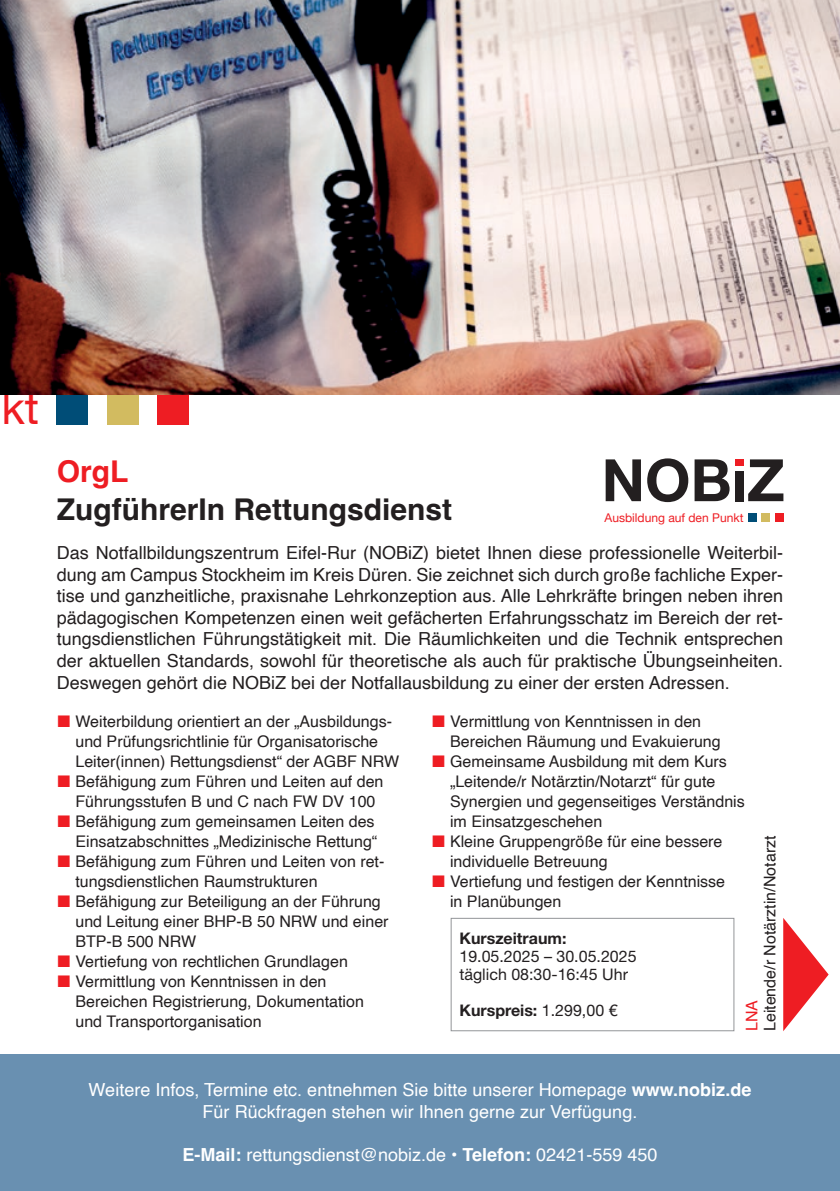
<style>
.page{position:relative;width:840px;height:1191px;background:#fff}
.page>*{position:absolute;margin:0;border:0;box-sizing:border-box;transform-origin:0 0}
.t1{font:45px "Helvetica Neue";color:#ee1d23}
.t2{font:700 30px "Helvetica";color:#231f20}
.t3{font:700 30px "Helvetica";color:#ee1d23}
.t4{font:18px/21.6px "Helvetica";color:#231f20;text-align:justify}
.t5{font:18px/21.6px "Helvetica";color:#fff;text-align:center}
.t6{font:16px/20px "Helvetica";color:#231f20}
.t7{font:16px/18px "Helvetica Neue LT Pro";color:#231f20}
.t8{font:700 16px "Helvetica Neue LT Pro";color:#231f20}
.t9{font:16px "Helvetica";color:#ee1d23}
.t10{font:15.2px/18.2px "Helvetica";color:#231f20;scale:1.06 1}
.t11{font:700 15.2px "Helvetica";color:#231f20;scale:1.06 1}
.t12{font:12px "Helvetica Neue";color:#ee1d23}
.s1{font-weight:400}
.s2{font-weight:700}
</style>
<div class="page">
<svg style="left:605px;top:459px;width:35px;height:42px"></svg>
<svg style="left:647px;top:458px;width:41px;height:44px"></svg>
<svg style="left:694px;top:459px;width:35px;height:42px"></svg>
<div style="left:734px;top:471px;width:9px;height:30px;background:#231f20"></div>
<svg style="left:748px;top:459px;width:35px;height:42px"></svg>
<div style="left:734px;top:459px;width:9px;height:7px;background:#ee1d23"></div>
<div style="left:774px;top:513px;width:9px;height:8px;background:#ee1d23"></div>
<div style="left:761px;top:513px;width:8px;height:8px;background:#d2bb60"></div>
<div style="left:747px;top:513px;width:9px;height:8px;background:#004d77"></div>
<div style="left:157px;top:394px;width:31px;height:30px;background:#ee1d23"></div>
<div style="left:107px;top:394px;width:31px;height:30px;background:#d2bb60"></div>
<div style="left:57px;top:394px;width:31px;height:30px;background:#004d77"></div>
<img style="left:0;top:0;width:839px;height:394px">
<div style="left:0;top:1054px;width:839px;height:137px;background:#6990b1"></div>
<div style="left:450px;top:917px;width:284px;height:114px;border:1px solid #939598"></div>
<svg style="left:783px;top:918px;width:45px;height:113px"></svg>
<h1 class="t1" style="left:2px;top:376px;width:39px">kt</h1>
<h2 class="t3" style="left:57px;top:453px;width:73px">OrgL</h2>
<h2 class="t2" style="left:57px;top:491px;width:397px">ZugführerIn Rettungsdienst</h2>
<p class="t12" style="left:604px;top:508px;width:140px">Ausbildung auf den Punkt</p>
<p class="t4" style="left:57px;top:542px;width:727px">Das Notfallbildungszentrum Eifel-Rur (NOBiZ) bietet Ihnen diese professionelle Weiterbil&shy;dung am Campus Stockheim im Kreis Düren. Sie zeichnet sich durch große fachliche Exper&shy;tise und ganzheitliche, praxisnahe Lehrkonzeption aus. Alle Lehrkräfte bringen neben ihren pädagogischen Kompetenzen einen weit gefächerten Erfahrungsschatz im Bereich der ret&shy;tungsdienstlichen Führungstätigkeit mit. Die Räumlichkeiten und die Technik entsprechen der aktuellen Standards, sowohl für theoretische als auch für praktische Übungseinheiten.<br>Deswegen gehört die NOBiZ bei der Notfallausbildung zu einer der ersten Adressen.</p>
<p class="t6" style="left:75px;top:712px;width:325px">Weiterbildung orientiert an der „Ausbildungs&shy;und Prüfungsrichtlinie für Organisatorische Leiter(innen) Rettungsdienst“ der AGBF NRW Befähigung zum Führen und Leiten auf den Führungsstufen B und C nach FW DV 100<br>Befähigung zum gemeinsamen Leiten des Einsatzabschnittes „Medizinische Rettung“ Befähigung zum Führen und Leiten von ret&shy;tungsdienstlichen Raumstrukturen Befähigung zur Beteiligung an der Führung und Leitung einer BHP-B 50 NRW und einer BTP-B 500 NRW<br>Vertiefung von rechtlichen Grundlagen Vermittlung von Kenntnissen in den Bereichen Registrierung, Dokumentation<br>und Transportorganisation</p>
<p class="t6" style="left:450px;top:712px;width:296px">Vermittlung von Kenntnissen in den Bereichen Räumung und Evakuierung Gemeinsame Ausbildung mit dem Kurs „Leitende/r Notärztin/Notarzt“ für gute Synergien und gegenseitiges Verständnis im Einsatzgeschehen<br>Kleine Gruppengröße für eine bessere individuelle Betreuung<br>Vertiefung und festigen der Kenntnisse<br>in Planübungen</p>
<p class="t6" style="left:760px;top:1031px;width:197px;rotate:-90deg">Leitende/r Notärztin/Notarzt</p>
<p class="t8" style="left:459px;top:928px;width:108px">Kurszeitraum:</p>
<p class="t7" style="left:459px;top:947px;width:179px">19.05.2025 – 30.05.2025 täglich 08:30-16:45 Uhr</p>
<p class="t8" style="left:459px;top:1000px;width:159px">Kurspreis: <span class="s1">1.299,00 €</span></p>
<p class="t11" style="left:461px;top:929px;width:103px">Kurszeitraum:</p>
<p class="t10" style="left:461px;top:948px;width:168px">25.11.2024 – 05.12.2024 täglich 08:30-16:45 Uhr</p>
<p class="t11" style="left:461px;top:1001px;width:155px">Kurspreis: <span class="s1">1.299,00 €</span></p>
<p class="t9" style="left:739px;top:1031px;width:33px;rotate:-90deg">LNA</p>
<p class="t5" style="left:89px;top:1079px;width:664px">Weitere Infos, Termine etc. entnehmen Sie bitte unserer Homepage <span class="s2">www.nobiz.de<br></span>Für Rückfragen stehen wir Ihnen gerne zur Verfügung.</p>
<p class="t5" style="left:182px;top:1144px;width:476px"><span class="s2">E-Mail:</span> rettungsdienst@nobiz.de • <span class="s2">Telefon:</span> 02421-559 450</p>
</div>
